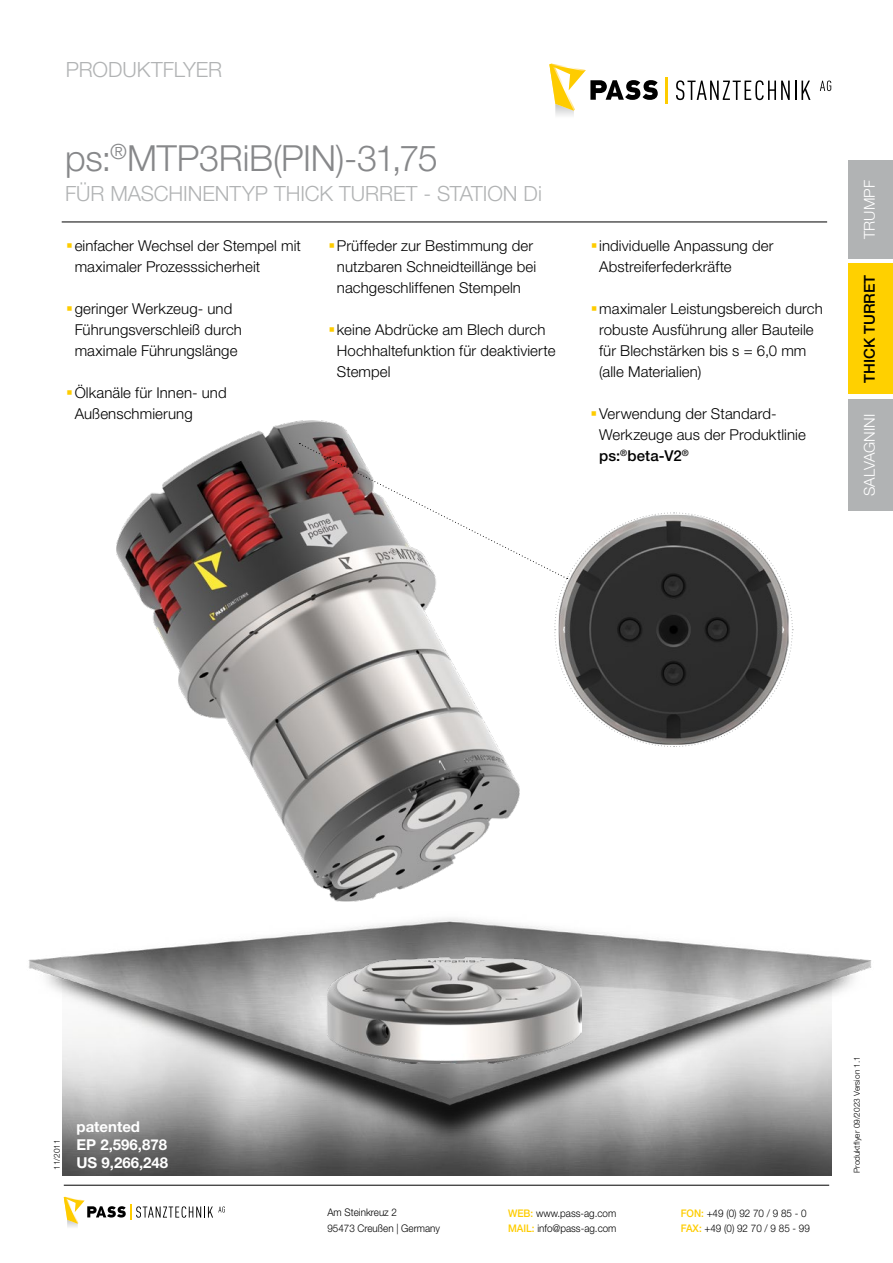
<style>
.page{position:relative;width:893px;height:1263px;background:#fff}
.page>*{position:absolute;margin:0;border:0;box-sizing:border-box;transform-origin:0 0}
.t1{font:300 36px "Helvetica Neue LT Std";letter-spacing:-.01em;color:#87888a}
.t2{font:300 21px "Helvetica Neue LT Std";letter-spacing:-.005em;color:#b1b3b4}
.t3{font:300 15px/21px "Helvetica Neue LT Std";letter-spacing:.005em;color:#000}
.t4{font:700 15px/18px "Helvetica Neue LT Std";color:#fff}
.t5{font:300 15px "Helvetica Neue LT Std";color:#fff}
.t6{font:500 15px "Helvetica Neue LT Std";color:#000}
.t7{font:300 10.5px/15px "Helvetica Neue LT Std";color:#000;scale:.94 1}
.t8{font:300 8.25px "Helvetica Neue LT Std";color:#000}
.s1{font-weight:500}
.s2{font-weight:500;color:#fecc00}
</style>
<div class="page">
<svg style="left:64px;top:1197px;width:161px;height:30px"></svg>
<svg style="left:676px;top:80px;width:134px;height:20px"></svg>
<svg style="left:820px;top:81px;width:11px;height:10px"></svg>
<svg style="left:549px;top:64px;width:109px;height:47px"></svg>
<hr style="left:665px;top:77px;width:2px;height:27px;background:#fecc00">
<div style="left:848px;top:161px;width:45px;height:98px;background:#b1b3b4"></div>
<div style="left:848px;top:264px;width:45px;height:130px;background:#ffd000"></div>
<div style="left:848px;top:399px;width:45px;height:111px;background:#b1b3b4"></div>
<hr style="left:64px;top:1185px;width:765px;height:1px;background:#000">
<img style="left:62px;top:1166px;width:770px;height:9px">
<img style="left:28px;top:932px;width:844px;height:234px">
<img style="left:117px;top:420px;width:464px;height:643px">
<hr style="left:62px;top:222px;width:765px;height:1px;background:#000">
<svg style="left:299px;top:443px;width:494px;height:304px"></svg>
<h2 class="t2" style="left:66px;top:56px;width:158px">PRODUKTFLYER</h2>
<h1 class="t1" style="left:65px;top:136px;width:374px">ps:<sup>®</sup>MTP3RiB(PIN)-31,75</h1>
<h2 class="t2" style="left:65px;top:181px;width:478px">FÜR MASCHINENTYP THICK TURRET - STATION Di</h2>
<p class="t3" style="left:75px;top:235px;width:228px">einfacher Wechsel der Stempel mit maximaler Prozesssicherheit</p>
<p class="t3" style="left:75px;top:298px;width:169px">geringer Werkzeug- und<br>Führungsverschleiß durch maximale Führungslänge</p>
<p class="t3" style="left:75px;top:382px;width:154px">Ölkanäle für Innen- und<br>Außenschmierung</p>
<p class="t3" style="left:337px;top:235px;width:201px">Prüffeder zur Bestimmung der nutzbaren Schneidteillänge bei nachgeschliffenen Stempeln</p>
<p class="t3" style="left:337px;top:319px;width:220px">keine Abdrücke am Blech durch<br>Hochhaltefunktion für deaktivierte<br>Stempel</p>
<p class="t3" style="left:599px;top:235px;width:176px">individuelle Anpassung der<br>Abstreiferfederkräfte</p>
<p class="t3" style="left:599px;top:298px;width:225px">maximaler Leistungsbereich durch robuste Ausführung aller Bauteile für Blechstärken bis s = 6,0 mm (alle Materialien)</p>
<p class="t3" style="left:599px;top:403px;width:208px">Verwendung der Standard-<br>Werkzeuge aus der Produktlinie <span class="s1">ps:</span><sup>®</sup><span class="s1">beta-V2</span><sup>®</sup></p>
<p class="t5" style="left:860px;top:239px;width:60px;rotate:-90deg">TRUMPF</p>
<p class="t6" style="left:860px;top:383px;width:110px;rotate:-90deg">THICK TURRET</p>
<p class="t5" style="left:860px;top:496px;width:83px;rotate:-90deg">SALVAGNINI</p>
<p class="t8" style="left:52px;top:1170px;width:32px;rotate:-90deg">11/2011</p>
<p class="t4" style="left:77px;top:1117px;width:93px">patented<br>EP 2,596,878<br>US 9,266,248</p>
<p class="t7" style="left:327px;top:1205px;width:121px">Am Steinkreuz 2<br>95473 Creußen | Germany</p>
<p class="t7" style="left:508px;top:1205px;width:117px"><span class="s2">WEB:</span> www.pass-ag.com<br><span class="s2">MAIL:</span> info@pass-ag.com</p>
<p class="t7" style="left:681px;top:1205px;width:139px"><span class="s2">FON:</span> +49 (0) 92 70 / 9 85 - 0<br><span class="s2">FAX:</span> +49 (0) 92 70 / 9 85 - 99</p>
<p class="t8" style="left:852px;top:1173px;width:118px;rotate:-90deg">Produktflyer 09/2023 Version 1.1</p>
</div>
